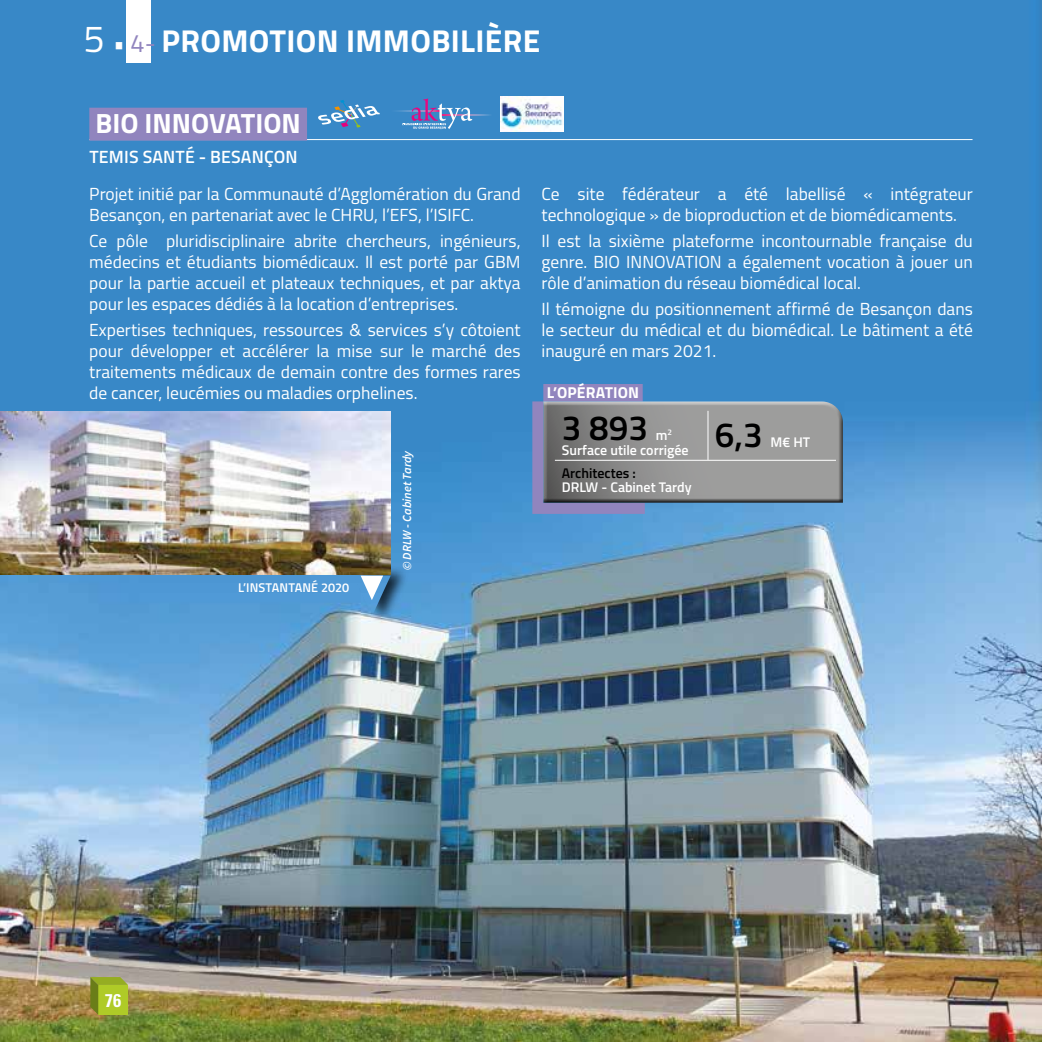
<style>
.page{position:relative;width:1042px;height:1042px;background:#fff}
.page>*{position:absolute;margin:0;border:0;box-sizing:border-box;transform-origin:0 0}
.t1{font:600 35px "Titillium";color:#000}
.t2{font:700 31.68px "Titillium";letter-spacing:.01em;color:#fff}
.t3{font:700 27.82px "Titillium";color:#fff}
.t4{font:700 condensed 18.38px "Univers";color:#fff}
.t5{font:600 17.68px "Titillium";letter-spacing:.01em;color:#fff}
.t6{font:17.5px/21px "Titillium";color:#fff;text-align:justify}
.t7{font:700 15.75px "Titillium";letter-spacing:.01em;color:#fff}
.t8{font:600 14px/15.8px "Titillium";color:#fff}
.t9{font:600 14px "Titillium";color:#000}
.t10{font:600 12.6px "Titillium";letter-spacing:.01em;color:#fff}
.t11{font:italic 600 12.25px "Source Sans Pro";color:#fff}
.s1{font-weight:400;font-size:37.98px}
.s2{font-weight:400;font-size:25.38px}
.s3{font-weight:400;font-size:25.38px;color:#9185be}
</style>
<div class="page">
<img style="left:0;top:0;width:1042px;height:1042px">
<div style="left:543px;top:384px;width:100px;height:17px;background:#9185be"></div>
<svg style="left:532px;top:401px;width:311px;height:113px;background:#7693cb"></svg>
<div style="left:541px;top:399px;width:303px;height:103px;background:#fff;opacity:.75"></div>
<div style="left:541px;top:408px;width:303px;height:96px;background:#000;opacity:.75"></div>
<hr style="left:555px;top:460px;width:153px;height:1px;background:#fff">
<hr style="left:708px;top:460px;width:128px;height:1px;background:#fff">
<hr style="left:707px;top:411px;width:1px;height:49px;background:#fff">
<hr style="left:89px;top:139px;width:883px;height:1px;background:#fff">
<div style="left:89px;top:108px;width:218px;height:33px;background:#9185be"></div>
<div style="left:355px;top:566px;width:54px;height:58px;background:#000;opacity:.75"></div>
<svg style="left:353px;top:575px;width:38px;height:41px"></svg>
<img style="left:0;top:412px;width:391px;height:162px">
<svg style="left:318px;top:100px;width:62px;height:28px;background:#5f9aca"></svg>
<svg style="left:388px;top:110px;width:14px;height:2px"></svg>
<svg style="left:472px;top:114px;width:20px;height:2px"></svg>
<svg style="left:402px;top:98px;width:70px;height:31px;background:#628cc7"></svg>
<div style="left:127px;top:0;width:24px;height:63px;background:#fff"></div>
<img style="left:501px;top:96px;width:63px;height:35px">
<svg style="left:90px;top:977px;width:38px;height:37px"></svg>
<h2 class="t2" style="left:83px;top:17px;width:458px"><span class="s1">5</span> <span class="s2">•</span> <span class="s3">4-</span> PROMOTION IMMOBILIÈRE</h2>
<h3 class="t3" style="left:95px;top:102px;width:207px">BIO INNOVATION</h3>
<p class="t5" style="left:89px;top:143px;width:210px">TEMIS SANTÉ - BESANÇON</p>
<p class="t6" style="left:89px;top:183px;width:433px">Projet initié par la Communauté d’Agglomération du Grand<br>Besançon, en partenariat avec le CHRU, l’EFS, l’ISIFC.</p>
<p class="t6" style="left:89px;top:230px;width:433px">Ce pôle pluridisciplinaire abrite chercheurs, ingénieurs, médecins et étudiants biomédicaux. Il est porté par GBM pour la partie accueil et plateaux techniques, et par aktya pour les espaces dédiés à la location d’entreprises.</p>
<p class="t6" style="left:89px;top:319px;width:433px">Expertises techniques, ressources &amp; services s’y côtoient pour développer et accélérer la mise sur le marché des traitements médicaux de demain contre des formes rares de cancer, leucémies ou maladies orphelines.</p>
<p class="t10" style="left:238px;top:578px;width:113px">L’INSTANTANÉ 2020</p>
<p class="t11" style="left:399px;top:570px;width:122px;rotate:-90deg">© DRLW - Cabinet Tardy</p>
<p class="t6" style="left:541px;top:183px;width:433px">Ce site fédérateur a été labellisé « intégrateur technologique » de bioproduction et de biomédicaments.</p>
<p class="t6" style="left:541px;top:230px;width:433px">Il est la sixième plateforme incontournable française du genre. BIO INNOVATION a également vocation à jouer un rôle d’animation du réseau biomédical local.</p>
<p class="t6" style="left:541px;top:298px;width:433px">Il témoigne du positionnement affirmé de Besançon dans le secteur du médical et du biomédical. Le bâtiment a été inauguré en mars 2021.</p>
<p class="t7" style="left:547px;top:380px;width:94px">L’OPÉRATION</p>
<h1 class="t1" style="left:562px;top:401px;width:88px">3 893</h1>
<p class="t8" style="left:562px;top:426px;width:128px;text-indent:94px">m<sup>2<br></sup>Surface utile corrigée</p>
<h1 class="t1" style="left:715px;top:409px;width:49px">6,3</h1>
<p class="t9" style="left:562px;top:463px;width:76px">Architectes :</p>
<p class="t8" style="left:562px;top:479px;width:131px">DRLW - Cabinet Tardy</p>
<p class="t8" style="left:770px;top:434px;width:41px">M€ HT</p>
<p class="t4" style="left:105px;top:989px;width:18px">76</p>
</div>
